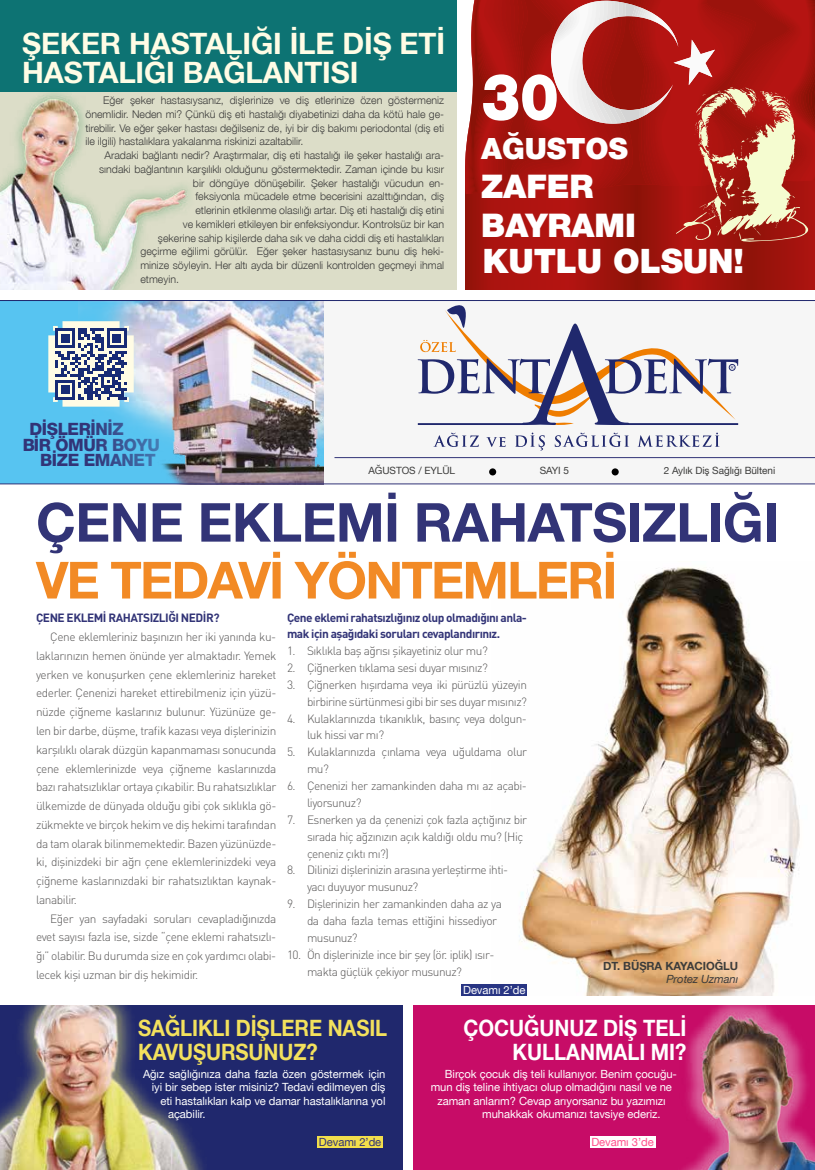
<style>
.page{position:relative;width:815px;height:1170px;background:#fff}
.page>*{position:absolute;margin:0;border:0;box-sizing:border-box;transform-origin:0 0}
.t1{font:900 64.88px "Helvetica Neue LT Std";color:#fff;scale:.9 1}
.t2{font:700 53.75px "Helvetica Neue LT Std";letter-spacing:-.01em;color:#323477}
.t3{font:700 51.25px "Helvetica Neue LT Std";letter-spacing:-.035em;color:#f28a25}
.t4{font:900 33.5px "Helvetica Neue LT Std";letter-spacing:-.005em;color:#fff}
.t5{font:900 32.5px/38.9px "Helvetica Neue LT Std";letter-spacing:-.005em;color:#fff}
.t6{font:700 29.38px/29.4px "Helvetica Neue LT Std";letter-spacing:-.005em;color:#fffce5}
.t7{font:900 29.25px "Helvetica Neue LT Std";letter-spacing:-.005em;color:#fff}
.t8{font:700 22.5px/23.8px "Helvetica Neue LT Std";letter-spacing:-.005em;color:#f3e15d;scale:.9 1}
.t9{font:700 22.5px/23.8px "Helvetica Neue LT Std";color:#fff;text-align:right;scale:.9 1}
.t10{font:800 16.88px/30.1px "Helvetica Neue LT Std";letter-spacing:-.025em;color:#323477}
.t11{font:300 11.88px/18.8px "DIN Pro";letter-spacing:-.04em;color:#555454}
.t12{font:700 11.88px/15.6px "DIN Pro";letter-spacing:-.04em;color:#323477}
.t13{font:11.25px "Helvetica Neue LT Std";letter-spacing:-.005em;color:#fff}
.t14{font:700 11.25px "Helvetica Neue LT Std";letter-spacing:-.005em;color:#3c3c3b}
.t15{font:italic 11.25px "Helvetica Neue LT Std";letter-spacing:-.005em;color:#3c3c3b}
.t16{font:11.25px "Helvetica Neue LT Std";letter-spacing:-.005em;color:#323477}
.t17{font:11.25px "Helvetica Neue LT Std";letter-spacing:-.005em;color:#ff508c}
.t18{font:300 10.62px/13.8px "Helvetica Neue LT Std";color:#3c3c3b;text-align:justify}
.t19{font:10px "Helvetica Neue LT Std";letter-spacing:-.005em;color:#3c3c3b}
</style>
<div class="page">
<img style="left:519px;top:567px;width:281px;height:428px">
<svg style="left:465px;top:242px;width:350px;height:48px;background:#a2130d"></svg>
<div style="left:323px;top:300px;width:492px;height:184px;background:#f6f6f6"></div>
<div style="left:0;top:300px;width:323px;height:184px;background:#57c4f1"></div>
<div style="left:0;top:1005px;width:402px;height:164px;background:#20286d"></div>
<div style="left:414px;top:1005px;width:401px;height:164px;background:#c70c67"></div>
<hr style="left:334px;top:457px;width:481px;height:1px;background:#323477">
<div style="left:489px;top:468px;width:7px;height:7px;background:#000;border-radius:50%"></div>
<div style="left:612px;top:468px;width:7px;height:7px;background:#000;border-radius:50%"></div>
<svg style="left:418px;top:305px;width:320px;height:145px"></svg>
<hr style="left:624px;top:423px;width:114px;height:2px;background:#20286d">
<hr style="left:418px;top:423px;width:110px;height:2px;background:#20286d">
<div style="left:317px;top:1136px;width:66px;height:11px;background:#f2de4b"></div>
<div style="left:590px;top:1136px;width:66px;height:11px;background:#fff"></div>
<img style="left:684px;top:1005px;width:131px;height:164px">
<img style="left:0;top:1005px;width:203px;height:164px">
<img style="left:78px;top:301px;width:245px;height:182px">
<svg style="left:48px;top:321px;width:86px;height:85px;background:#9aa6ba"></svg>
<hr style="left:0;top:300px;width:815px;height:1px;background:#20286d">
<hr style="left:0;top:483px;width:815px;height:1px;background:#323477">
<div style="left:0;top:0;width:456px;height:290px;background:#dcddc8"></div>
<div style="left:0;top:0;width:456px;height:91px;background:#0d7373"></div>
<div style="left:461px;top:983px;width:66px;height:12px;background:#283583"></div>
<img style="left:0;top:91px;width:201px;height:199px">
<svg style="left:465px;top:0;width:350px;height:242px;background:#b2362f"></svg>
<h3 class="t6" style="left:22px;top:28px;width:424px">ŞEKER HASTALIĞI İLE DİŞ ETİ<br>HASTALIĞI BAĞLANTISI</h3>
<p class="t18" style="left:85px;top:93px;width:360px;text-indent:18px">Eğer şeker hastasıysanız, dişlerinize ve diş etlerinize özen göstermeniz önemlidir. Neden mi? Çünkü diş eti hastalığı diyabetinizi daha da kötü hale ge&shy;tirebilir. Ve eğer şeker hastası değilseniz de, iyi bir diş bakımı periodontal (diş eti ile ilgili) hastalıklara yakalanma riskinizi azaltabilir.</p>
<p class="t18" style="left:104px;top:148px;width:341px">Aradaki bağlantı nedir? Araştırmalar, diş eti hastalığı ile şeker hastalığı ara-</p>
<p class="t18" style="left:99px;top:162px;width:347px">sındaki bağlantının karşılıklı olduğunu göstermektedir. Zaman içinde bu kısır</p>
<p class="t18" style="left:193px;top:176px;width:253px">bir döngüye dönüşebilir. Şeker hastalığı vücudun en-</p>
<p class="t18" style="left:195px;top:189px;width:250px">feksiyonla mücadele etme becerisini azalttığından, diş</p>
<p class="t18" style="left:195px;top:203px;width:250px">etlerinin etkilenme olasılığı artar. Diş eti hastalığı diş etini</p>
<p class="t18" style="left:183px;top:217px;width:263px">ve kemikleri etkileyen bir enfeksiyondur. Kontrolsüz bir kan</p>
<p class="t18" style="left:158px;top:231px;width:288px">şekerine sahip kişilerde daha sık ve daha ciddi diş eti hastalıkları</p>
<p class="t18" style="left:140px;top:244px;width:305px">geçirme eğilimi görülür. Eğer şeker hastasıysanız bunu diş heki-</p>
<p class="t18" style="left:140px;top:258px;width:305px">minize söyleyin. Her altı ayda bir düzenli kontrolden geçmeyi ihmal</p>
<p class="t18" style="left:140px;top:272px;width:40px">etmeyin.</p>
<h1 class="t1" style="left:481px;top:58px;width:88px">30</h1>
<h3 class="t7" style="left:481px;top:131px;width:148px">AĞUSTOS</h3>
<h3 class="t5" style="left:481px;top:167px;width:156px">ZAFER<br>BAYRAMI</h3>
<h3 class="t4" style="left:482px;top:241px;width:263px">KUTLU OLSUN!</h3>
<h3 class="t10" style="left:40px;top:414px;width:117px;text-indent:-11px">DİŞLERİNİZ<br>BİZE EMANET</h3>
<h3 class="t10" style="left:22px;top:430px;width:139px">BİR ÖMÜR BOYU</h3>
<p class="t19" style="left:368px;top:464px;width:88px">AĞUSTOS / EYLÜL</p>
<p class="t19" style="left:540px;top:464px;width:31px">SAYI 5</p>
<p class="t19" style="left:664px;top:464px;width:113px">2 Aylık Diş Sağlığı Bülteni</p>
<h2 class="t2" style="left:36px;top:489px;width:744px">ÇENE EKLEMİ RAHATSIZLIĞI</h2>
<h3 class="t3" style="left:36px;top:548px;width:583px">VE TEDAVİ YÖNTEMLERİ</h3>
<p class="t12" style="left:36px;top:609px;width:185px">ÇENE EKLEMİ RAHATSIZLIĞI NEDİR?</p>
<p class="t11" style="left:36px;top:627px;width:242px;text-align:justify;text-indent:14px">Çene eklemleriniz başınızın her iki yanında ku&shy;laklarınızın hemen önünde yer almaktadır. Yemek yerken ve konuşurken çene eklemleriniz hareket ederler. Çenenizi hareket ettirebilmeniz için yüzü&shy;nüzde çiğneme kaslarınız bulunur. Yüzünüze ge&shy;len bir darbe, düşme, trafik kazası veya dişlerinizin karşılıklı olarak düzgün kapanmaması sonucunda çene eklemlerinizde veya çiğneme kaslarınızda bazı rahatsızlıklar ortaya çıkabilir. Bu rahatsızlıklar ülkemizde de dünyada olduğu gibi çok sıklıkla gö&shy;zükmekte ve birçok hekim ve diş hekimi tarafından da tam olarak bilinmemektedir. Bazen yüzünüzde&shy;ki, dişinizdeki bir ağrı çene eklemlerinizdeki veya çiğneme kaslarınızdaki bir rahatsızlıktan kaynak&shy;lanabilir.</p>
<p class="t11" style="left:36px;top:908px;width:242px;text-align:justify;text-indent:14px">Eğer yan sayfadaki soruları cevapladığınızda evet sayısı fazla ise, sizde “çene eklemi rahatsızlı&shy;ğı” olabilir. Bu durumda size en çok yardımcı olabi&shy;lecek kişi uzman bir diş hekimidir.</p>
<p class="t12" style="left:287px;top:609px;width:241px">Çene eklemi rahatsızlığınız olup olmadığını anla&shy;mak için aşağıdaki soruları cevaplandırınız.</p>
<p class="t11" style="left:287px;top:640px;width:202px">1. Sıklıkla baş ağrısı şikayetiniz olur mu?</p>
<p class="t11" style="left:287px;top:657px;width:202px">2. Çiğnerken tıklama sesi duyar mısınız?</p>
<p class="t11" style="left:287px;top:675px;width:242px;line-height:16.9px;text-align:right">3. Çiğnerken hışırdama veya iki pürüzlü yüzeyin birbirine sürtünmesi gibi bir ses duyar mısınız?</p>
<p class="t11" style="left:307px;top:709px;width:221px;line-height:16.9px;text-indent:-20px">4. Kulaklarınızda tıkanıklık, basınç veya dolgun&shy;luk hissi var mı?</p>
<p class="t11" style="left:307px;top:743px;width:221px;line-height:16.9px;text-indent:-20px">5. Kulaklarınızda çınlama veya uğuldama olur mu?</p>
<p class="t11" style="left:307px;top:776px;width:221px;line-height:16.9px;text-indent:-20px">6. Çenenizi her zamankinden daha mı az açabi&shy;liyorsunuz?</p>
<p class="t11" style="left:307px;top:810px;width:222px;line-height:16.9px;text-indent:-20px">7. Esnerken ya da çenenizi çok fazla açtığınız bir sırada hiç ağzınızın açık kaldığı oldu mu? (Hiç çeneniz çıktı mı?)</p>
<p class="t11" style="left:307px;top:861px;width:203px;line-height:16.9px;text-indent:-20px">8. Dilinizi dişlerinizin arasına yerleştirme ihti&shy;yacı duyuyor musunuz?</p>
<p class="t11" style="left:307px;top:894px;width:197px;line-height:16.9px;text-indent:-20px">9. Dişlerinizin her zamankinden daha az ya da daha fazla temas ettiğini hissediyor musunuz?</p>
<p class="t11" style="left:307px;top:945px;width:189px;line-height:16.9px;text-indent:-20px">10. Ön dişlerinizle ince bir şey (ör. iplik) ısır&shy;makta güçlük çekiyor musunuz?</p>
<h3 class="t8" style="left:138px;top:1015px;width:278px">SAĞLIKLI DİŞLERE NASIL<br>KAVUŞURSUNUZ?</h3>
<p class="t14" style="left:603px;top:958px;width:136px">DT. BÜŞRA KAYACIOĞLU</p>
<p class="t15" style="left:666px;top:972px;width:73px">Protez Uzmanı</p>
<p class="t13" style="left:463px;top:982px;width:64px">Devamı 2’de</p>
<h3 class="t9" style="left:463px;top:1015px;width:249px">ÇOCUĞUNUZ DİŞ TELİ<br>KULLANMALI MI?</h3>
<p class="t13" style="left:143px;top:1066px;width:244px">Ağız sağlığınıza daha fazla özen göstermek için</p>
<p class="t13" style="left:152px;top:1080px;width:235px">iyi bir sebep ister misiniz? Tedavi edilmeyen diş</p>
<p class="t13" style="left:161px;top:1093px;width:227px">eti hastalıkları kalp ve damar hastalıklarına yol</p>
<p class="t13" style="left:168px;top:1107px;width:39px">açabilir.</p>
<p class="t16" style="left:319px;top:1135px;width:64px">Devamı 2’de</p>
<p class="t13" style="left:445px;top:1066px;width:234px">Birçok çocuk diş teli kullanıyor. Benim çocuğu-</p>
<p class="t13" style="left:431px;top:1080px;width:243px">mun diş teline ihtiyacı olup olmadığını nasıl ve ne</p>
<p class="t13" style="left:437px;top:1093px;width:230px">zaman anlarım? Cevap arıyorsanız bu yazımızı</p>
<p class="t13" style="left:482px;top:1107px;width:180px">muhakkak okumanızı tavsiye ederiz.</p>
<p class="t17" style="left:591px;top:1135px;width:64px">Devamı 3’de</p>
</div>
